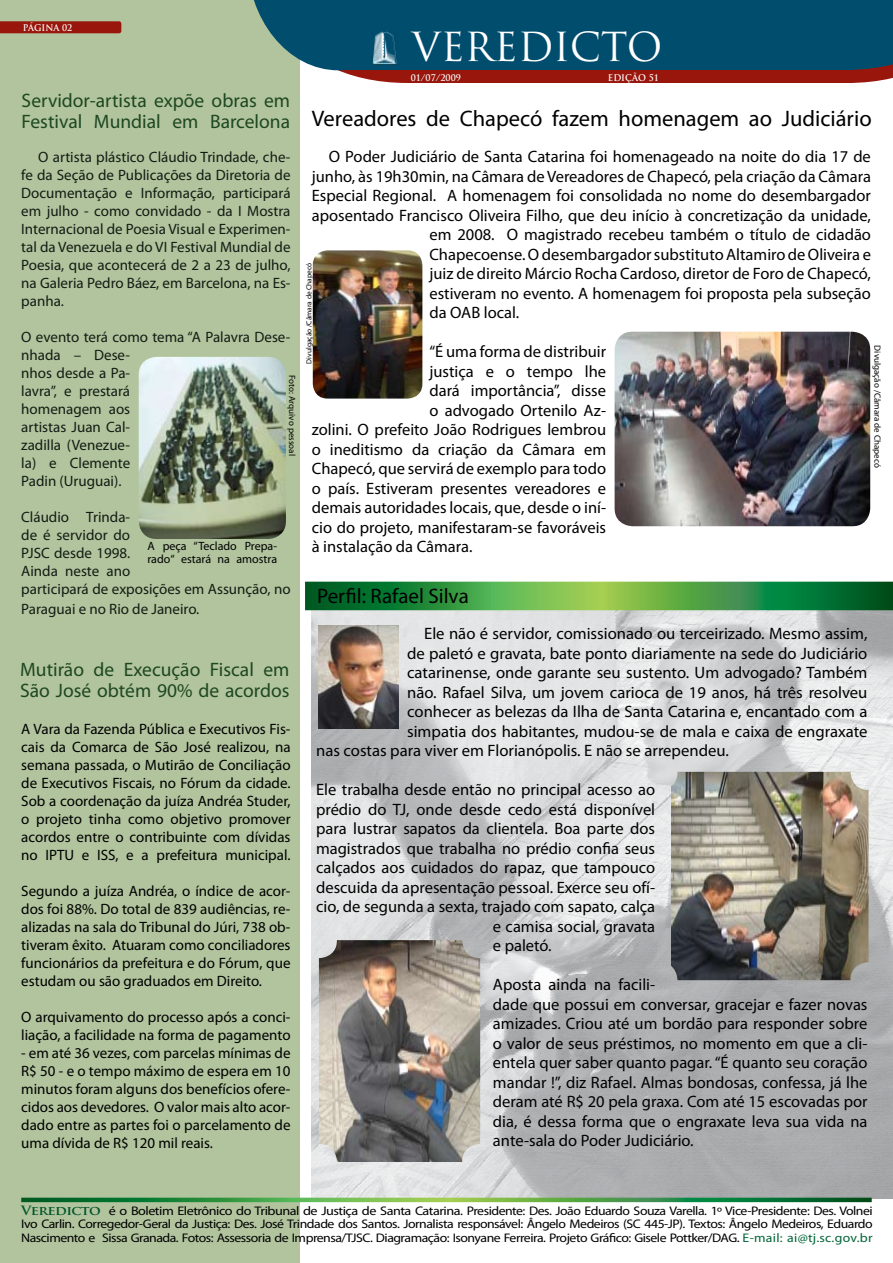
<style>
.page{position:relative;width:893px;height:1263px;background:#fff}
.page>*{position:absolute;margin:0;border:0;box-sizing:border-box;transform-origin:0 0}
.t1{font:39px "Trajan Pro";letter-spacing:-.005em;color:#fff}
.t2{font:22.5px "Myriad Pro";color:#000}
.t3{font:21px "Myriad Pro";color:#000}
.t4{font:19.5px/21px "Myriad Pro";color:#1e4822}
.t5{font:16.5px/19.5px "Myriad Pro";color:#000}
.t6{font:15px/18px "Myriad Pro";color:#000;text-align:justify}
.t7{font:15px/18px "Myriad Pro";color:#131c14}
.t8{font:12.45px/13.5px "Myriad Pro";letter-spacing:-.035em;color:#000;text-align:justify;scale:1.13 1}
.t9{font:12px/13.5px "Myriad Pro";color:#000}
.t10{font:9px "Myriad Pro";color:#000}
.t11{font:700 9px "Trajan Pro";color:#fff;scale:.95 1}
.t12{font:7.35px "Myriad Pro";color:#000}
.s1{font-family:"Trajan Pro";font-weight:700;color:#00552c}
.s2{color:#006537}
</style>
<div class="page">
<div style="left:0;top:0;width:299px;height:1263px;background:#b1c49d"></div>
<img style="left:312px;top:610px;width:581px;height:589px">
<svg style="left:305px;top:582px;width:588px;height:28px;background:#3a943f"></svg>
<svg style="left:254px;top:0;width:154px;height:83px"></svg>
<div style="left:408px;top:68px;width:445px;height:15px;background:#98160b"></div>
<svg style="left:853px;top:0;width:40px;height:83px;background:#1e4860"></svg>
<div style="left:337px;top:0;width:517px;height:70px;background:#004d6d"></div>
<img style="left:372px;top:31px;width:25px;height:34px">
<svg style="left:0;top:21px;width:121px;height:12px"></svg>
<svg style="left:21px;top:1198px;width:851px;height:4px;background:#3a943f"></svg>
<img style="left:319px;top:625px;width:80px;height:104px">
<img style="left:319px;top:940px;width:161px;height:222px;border-radius:18px">
<img style="left:671px;top:772px;width:197px;height:208px">
<img style="left:615px;top:332px;width:255px;height:194px;border-radius:18px">
<img style="left:313px;top:250px;width:109px;height:149px;border-radius:15px">
<img style="left:139px;top:357px;width:147px;height:182px;border-radius:18px">
<p class="t11" style="left:23px;top:22px;width:27px">página</p>
<p class="t11" style="left:62px;top:22px;width:12px">02</p>
<p class="t4" style="left:22px;top:89px;width:270px">Servidor-artista expõe obras em<br>Festival Mundial em Barcelona</p>
<p class="t7" style="left:21px;top:148px;width:271px;text-align:justify;text-indent:17px">O artista plástico Cláudio Trindade, che&shy;fe da Seção de Publicações da Diretoria de Documentação e Informação, participará em julho - como convidado - da I Mostra Internacional de Poesia Visual e Experimen&shy;tal da Venezuela e do VI Festival Mundial de Poesia, que acontecerá de 2 a 23 de julho, na Galeria Pedro Báez, em Barcelona, na Es&shy;panha.</p>
<p class="t7" style="left:21px;top:328px;width:271px">O evento terá como tema “A Palavra Dese&shy;nhada – Dese-<br>nhos desde a Pa-<br>lavra”, e prestará<br>homenagem aos<br>artistas Juan Cal-<br>zadilla (Venezue-<br>la) e Clemente<br>Padin (Uruguai).</p>
<p class="t7" style="left:21px;top:508px;width:271px">Cláudio Trinda-<br>de é servidor do<br>PJSC desde 1998.<br>Ainda neste ano<br>participará de exposições em Assunção, no</p>
<p class="t7" style="left:21px;top:599px;width:180px">Paraguai e no Rio de Janeiro.</p>
<p class="t10" style="left:298px;top:375px;width:82px;rotate:90deg">Foto: Arquivo pessoal</p>
<p class="t9" style="left:147px;top:539px;width:131px">A peça “Teclado Prepa&shy;rado“ estará na amostra</p>
<p class="t4" style="left:20px;top:658px;width:271px">Mutirão de Execução Fiscal em<br>São José obtém 90% de acordos</p>
<p class="t6" style="left:21px;top:720px;width:271px">A Vara da Fazenda Pública e Executivos Fis&shy;cais da Comarca de São José realizou, na semana passada, o Mutirão de Conciliação de Executivos Fiscais, no Fórum da cidade.<br>Sob a coordenação da juíza Andréa Studer, o projeto tinha como objetivo promover acordos entre o contribuinte com dívidas no IPTU e ISS, e a prefeitura municipal.</p>
<p class="t6" style="left:21px;top:882px;width:271px">Segundo a juíza Andréa, o índice de acor&shy;dos foi 88%. Do total de 839 audiências, re&shy;alizadas na sala do Tribunal do Júri, 738 ob&shy;tiveram êxito. Atuaram como conciliadores funcionários da prefeitura e do Fórum, que estudam ou são graduados em Direito.</p>
<p class="t6" style="left:21px;top:1008px;width:271px">O arquivamento do processo após a conci&shy;liação, a facilidade na forma de pagamento</p>
<p class="t6" style="left:21px;top:1044px;width:271px">- em até 36 vezes, com parcelas mínimas de R$ 50 - e o tempo máximo de espera em 10 minutos foram alguns dos benefícios ofere&shy;cidos aos devedores. O valor mais alto acor&shy;dado entre as partes foi o parcelamento de uma dívida de R$ 120 mil reais.</p>
<h1 class="t1" style="left:412px;top:22px;width:252px">VEREDICTO</h1>
<p class="t11" style="left:411px;top:72px;width:54px">01/07/2009</p>
<p class="t11" style="left:608px;top:72px;width:55px">EDIÇÃO 51</p>
<h2 class="t2" style="left:312px;top:105px;width:561px">Vereadores de Chapecó fazem homenagem ao Judiciário</h2>
<p class="t5" style="left:329px;top:147px;width:544px">O Poder Judiciário de Santa Catarina foi homenageado na noite do dia 17 de</p>
<p class="t5" style="left:312px;top:166px;width:561px">junho, às 19h30min, na Câmara de Vereadores de Chapecó, pela criação da Câmara</p>
<p class="t5" style="left:312px;top:186px;width:561px">Especial Regional. A homenagem foi consolidada no nome do desembargador</p>
<p class="t5" style="left:312px;top:205px;width:561px">aposentado Francisco Oliveira Filho, que deu início à concretização da unidade,</p>
<p class="t5" style="left:429px;top:225px;width:443px">em 2008. O magistrado recebeu também o título de cidadão</p>
<p class="t5" style="left:429px;top:244px;width:443px">Chapecoense. O desembargador substituto Altamiro de Oliveira e</p>
<p class="t5" style="left:429px;top:264px;width:443px">juiz de direito Márcio Rocha Cardoso, diretor de Foro de Chapecó,</p>
<p class="t5" style="left:429px;top:283px;width:443px">estiveram no evento. A homenagem foi proposta pela subseção</p>
<p class="t5" style="left:429px;top:303px;width:91px">da OAB local.</p>
<p class="t5" style="left:429px;top:342px;width:178px">“É uma forma de distribuir</p>
<p class="t5" style="left:429px;top:361px;width:178px">justiça e o tempo lhe</p>
<p class="t5" style="left:429px;top:381px;width:178px">dará importância”, disse</p>
<p class="t5" style="left:429px;top:400px;width:178px">o advogado Ortenilo Az-</p>
<p class="t5" style="left:312px;top:420px;width:296px">zolini. O prefeito João Rodrigues lembrou</p>
<p class="t5" style="left:312px;top:439px;width:296px">o ineditismo da criação da Câmara em</p>
<p class="t5" style="left:312px;top:459px;width:296px">Chapecó, que servirá de exemplo para todo</p>
<p class="t5" style="left:312px;top:478px;width:296px">o país. Estiveram presentes vereadores e</p>
<p class="t5" style="left:312px;top:498px;width:296px">demais autoridades locais, que, desde o iní-</p>
<p class="t5" style="left:312px;top:517px;width:296px">cio do projeto, manifestaram-se favoráveis</p>
<p class="t5" style="left:312px;top:536px;width:162px">à instalação da Câmara.</p>
<p class="t12" style="left:304px;top:363px;width:102px;rotate:-90deg">Divulgação /Câmara de Chapecó</p>
<p class="t10" style="left:883px;top:345px;width:124px;rotate:90deg">Divulgação /Câmara de Chapecó</p>
<p class="t3" style="left:317px;top:583px;width:153px">Perfil: Rafael Silva</p>
<p class="t5" style="left:424px;top:624px;width:445px">Ele não é servidor, comissionado ou terceirizado. Mesmo assim,</p>
<p class="t5" style="left:407px;top:643px;width:462px">de paletó e gravata, bate ponto diariamente na sede do Judiciário</p>
<p class="t5" style="left:407px;top:663px;width:462px">catarinense, onde garante seu sustento. Um advogado? Também</p>
<p class="t5" style="left:407px;top:682px;width:462px">não. Rafael Silva, um jovem carioca de 19 anos, há três resolveu</p>
<p class="t5" style="left:407px;top:702px;width:462px">conhecer as belezas da Ilha de Santa Catarina e, encantado com a</p>
<p class="t5" style="left:407px;top:721px;width:462px">simpatia dos habitantes, mudou-se de mala e caixa de engraxate</p>
<p class="t5" style="left:316px;top:741px;width:414px">nas costas para viver em Florianópolis. E não se arrependeu.</p>
<p class="t5" style="left:316px;top:780px;width:341px">Ele trabalha desde então no principal acesso ao</p>
<p class="t5" style="left:316px;top:799px;width:341px">prédio do TJ, onde desde cedo está disponível</p>
<p class="t5" style="left:316px;top:819px;width:341px">para lustrar sapatos da clientela. Boa parte dos</p>
<p class="t5" style="left:316px;top:838px;width:341px">magistrados que trabalha no prédio confia seus</p>
<p class="t5" style="left:316px;top:858px;width:341px">calçados aos cuidados do rapaz, que tampouco</p>
<p class="t5" style="left:316px;top:877px;width:341px">descuida da apresentação pessoal. Exerce seu ofí-</p>
<p class="t5" style="left:316px;top:897px;width:341px">cio, de segunda a sexta, trajado com sapato, calça</p>
<p class="t5" style="left:493px;top:916px;width:164px">e camisa social, gravata</p>
<p class="t5" style="left:493px;top:936px;width:60px">e paletó.</p>
<p class="t5" style="left:493px;top:975px;width:376px">Aposta ainda na facili-<br>dade que possui em conversar, gracejar e fazer novas amizades. Criou até um bordão para responder sobre o valor de seus préstimos, no momento em que a cli&shy;entela quer saber quanto pagar. “É quanto seu coração mandar !”, diz Rafael. Almas bondosas, confessa, já lhe deram até R$ 20 pela graxa. Com até 15 escovadas por dia, é dessa forma que o engraxate leva sua vida na ante-sala do Poder Judiciário.</p>
<p class="t8" style="left:21px;top:1204px;width:755px"><span class="s1">Veredicto</span> é o Boletim Eletrônico do Tribunal de Justiça de Santa Catarina. Presidente: Des. João Eduardo Souza Varella. 1º Vice-Presidente: Des. Volnei Ivo Carlin. Corregedor-Geral da Justiça: Des. José Trindade dos Santos. Jornalista responsável: Ângelo Medeiros (SC 445-JP). Textos: Ângelo Medeiros, Eduardo Nascimento e Sissa Granada. Fotos: Assessoria de Imprensa/TJSC. Diagramação: Isonyane Ferreira. Projeto Gráfico: Gisele Pottker/DAG. <span class="s2">E-mail: ai@tj.sc.gov.br</span></p>
</div>
